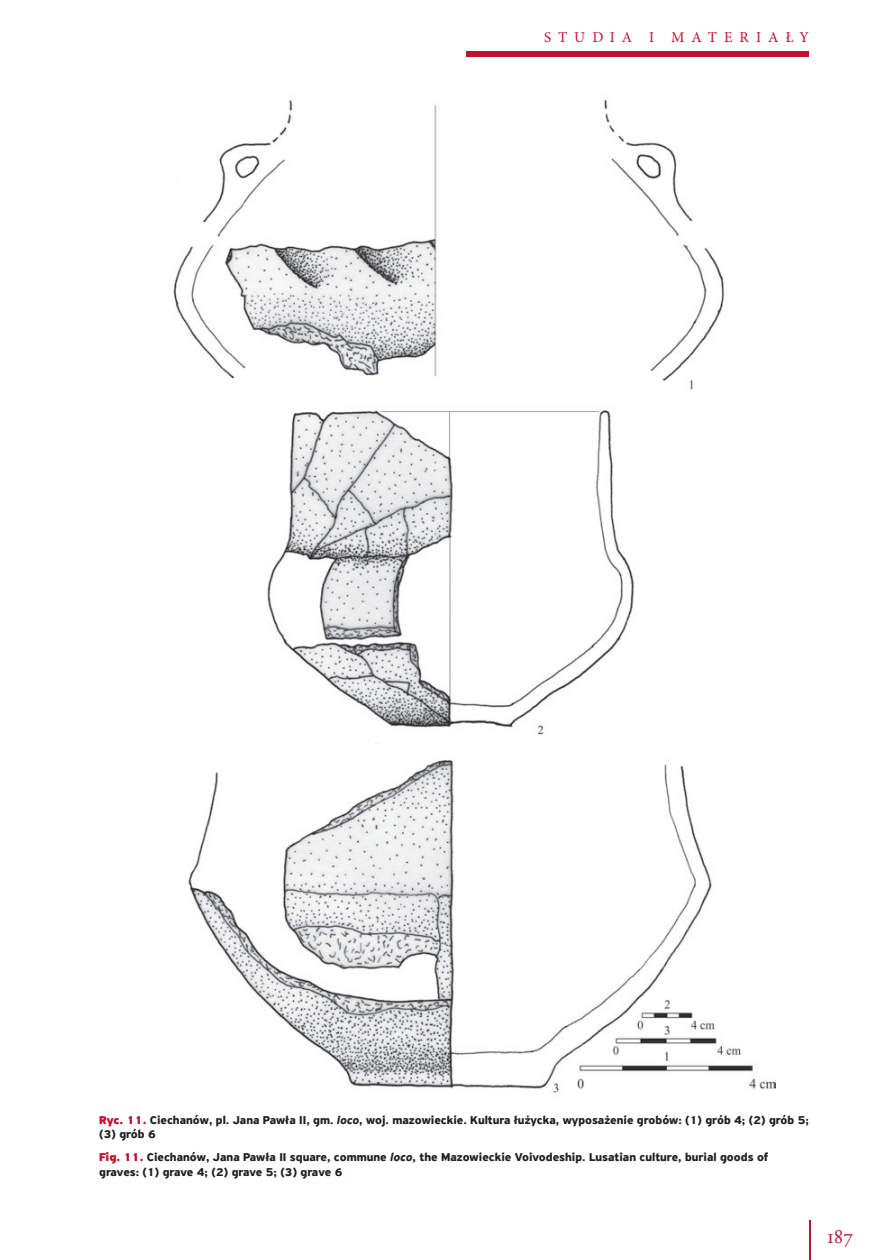
<style>
.page{position:relative;width:894px;height:1260px;background:#fff}
.page>*{position:absolute;margin:0;border:0;box-sizing:border-box;transform-origin:0 0}
.t1{font:21px "Adobe Garamond Pro";color:#c3102f}
.t2{font:15px "Minion Pro";letter-spacing:.465em;color:#c3102f}
.t3{font:700 12px/14.4px "PF Highway Sans Pro";color:#231f20}
.s1{font-weight:900;color:#c3102f}
.s2{font-style:italic}
</style>
<div class="page">
<hr style="left:809px;top:1220px;width:1px;height:40px;background:#c3102f">
<div style="left:467px;top:52px;width:342px;height:5px;background:#c3102f"></div>
<img style="left:173px;top:99px;width:602px;height:994px">
<p class="t2" style="left:544px;top:29px;width:266px">STUDIA I MATERIAŁY</p>
<p class="t3" style="left:99px;top:1113px;width:711px"><span class="s1">Ryc. 11.</span> Ciechanów, pl. Jana Pawła II, gm. <span class="s2">loco</span>, woj. mazowieckie. Kultura łużycka, wyposażenie grobów: (1) grób 4; (2) grób 5; (3) grób 6</p>
<p class="t3" style="left:99px;top:1151px;width:671px"><span class="s1">Fig. 11.</span> Ciechanów, Jana Pawła II square, commune <span class="s2">loco</span>, the Mazowieckie Voivodeship. Lusatian culture, burial goods of graves: (1) grave 4; (2) grave 5; (3) grave 6</p>
<h1 class="t1" style="left:827px;top:1224px;width:27px">187</h1>
</div>
